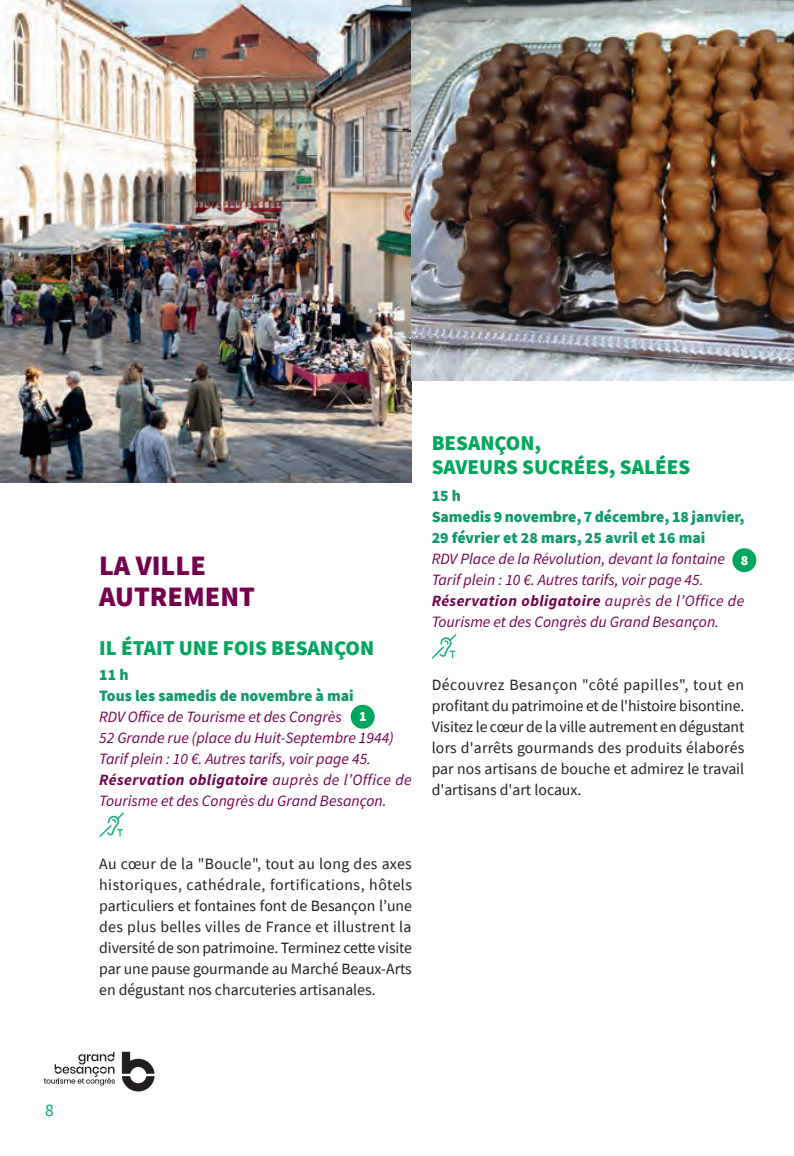
<style>
.page{position:relative;width:794px;height:1156px;background:#fff}
.page>*{position:absolute;margin:0;border:0;box-sizing:border-box;transform-origin:0 0}
.t1{font:900 28px/31.5px "Source Sans Pro";color:#74004e}
.t2{font:900 21px/24.5px "Source Sans Pro";color:#00a65d}
.t3{font:17.5px "Source Sans Pro";color:#00a65d}
.t4{font:15.75px/21px "Source Sans Pro";color:#231f20;text-align:justify}
.t5{font:italic 15.75px/21px "Source Sans Pro";color:#74004e}
.t6{font:900 15.75px/21px "Source Sans Pro";letter-spacing:-.005em;color:#119a68}
.t7{font:900 14px "Source Sans Pro";color:#fff}
.s1{font-weight:700}
</style>
<div class="page">
<hr style="left:793px;top:0;width:1px;height:1156px;background:#e3f2e9">
<svg style="left:99px;top:812px;width:25px;height:25px"></svg>
<svg style="left:432px;top:634px;width:24px;height:25px"></svg>
<div style="left:351px;top:705px;width:24px;height:24px;background:#00a65d;border-radius:50%"></div>
<div style="left:732px;top:548px;width:24px;height:24px;background:#00a65d;border-radius:50%"></div>
<hr style="left:793px;top:0;width:1px;height:414px;background:#fff">
<img style="left:0;top:0;width:412px;height:483px">
<img style="left:412px;top:0;width:382px;height:380px">
<svg style="left:122px;top:1052px;width:33px;height:39px"></svg>
<svg style="left:44px;top:1052px;width:71px;height:33px"></svg>
<p class="t3" style="left:45px;top:1099px;width:10px">8</p>
<h1 class="t1" style="left:99px;top:549px;width:157px">LA VILLE<br>AUTREMENT</h1>
<h2 class="t2" style="left:99px;top:636px;width:276px">IL ÉTAIT UNE FOIS BESANÇON</h2>
<p class="t6" style="left:99px;top:664px;width:256px">11 h<br>Tous les samedis de novembre à mai</p>
<p class="t5" style="left:99px;top:706px;width:314px">RDV Office de Tourisme et des Congrès<br>52 Grande rue (place du Huit-Septembre 1944)<br>Tarif plein : 10 €. Autres tarifs, voir page 45.<br><span class="s1">Réservation obligatoire</span> auprès de l’Office de Tourisme et des Congrès du Grand Besançon.</p>
<p class="t7" style="left:359px;top:707px;width:9px">1</p>
<p class="t4" style="left:99px;top:853px;width:314px">Au cœur de la "Boucle", tout au long des axes historiques, cathédrale, fortifications, hôtels particuliers et fontaines font de Besançon l’une des plus belles villes de France et illustrent la diversité de son patrimoine. Terminez cette visite par une pause gourmande au Marché Beaux-Arts en dégustant nos charcuteries artisanales.</p>
<h2 class="t2" style="left:432px;top:430px;width:260px">BESANÇON,<br>SAVEURS SUCRÉES, SALÉES</h2>
<p class="t6" style="left:432px;top:485px;width:314px">15 h<br>Samedis 9 novembre, 7 décembre, 18 janvier,<br>29 février et 28 mars, 25 avril et 16 mai</p>
<p class="t5" style="left:432px;top:548px;width:314px">RDV Place de la Révolution, devant la fontaine Tarif plein : 10 €. Autres tarifs, voir page 45.<br><span class="s1">Réservation obligatoire</span> auprès de l’Office de Tourisme et des Congrès du Grand Besançon.</p>
<p class="t7" style="left:740px;top:550px;width:9px">8</p>
<p class="t4" style="left:432px;top:674px;width:314px">Découvrez Besançon "côté papilles", tout en profitant du patrimoine et de l'histoire bisontine.<br>Visitez le cœur de la ville autrement en dégustant lors d'arrêts gourmands des produits élaborés par nos artisans de bouche et admirez le travail d'artisans d'art locaux.</p>
</div>
